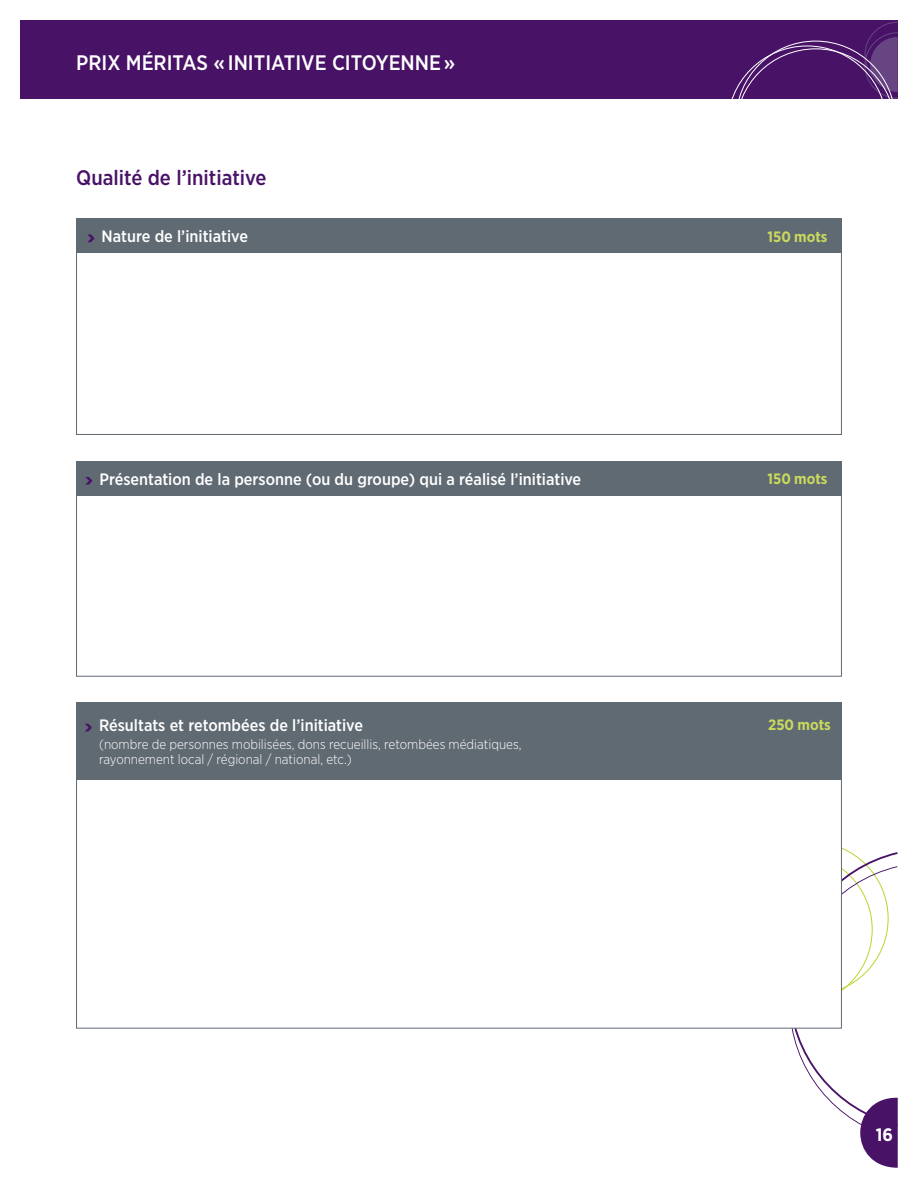
<style>
.page{position:relative;width:918px;height:1188px;background:#fff}
.page>*{position:absolute;margin:0;border:0;box-sizing:border-box;transform-origin:0 0}
.t1{font:500 21px "Gotham Narrow";color:#fff}
.t2{font:500 21px "Gotham Narrow";color:#481267}
.t3{font:700 18px "Gotham Narrow";color:#fff}
.t4{font:500 16.5px "Gotham Narrow";color:#fff}
.t5{font:700 15px "Gotham Narrow";color:#c9d95c}
.t6{font:300 13.5px/15px "Gotham Narrow";color:#fff}
</style>
<div class="page">
<svg style="left:789px;top:852px;width:109px;height:316px"></svg>
<div style="left:20px;top:20px;width:878px;height:79px;background:#481267"></div>
<svg style="left:864px;top:22px;width:34px;height:77px"></svg>
<div style="left:76px;top:246px;width:766px;height:189px;background:#fff;border:1px solid #606a73"></div>
<div style="left:76px;top:219px;width:766px;height:34px;background:#606a73"></div>
<svg style="left:87px;top:234px;width:7px;height:8px"></svg>
<div style="left:76px;top:488px;width:766px;height:188px;background:#fff;border:1px solid #606a73"></div>
<div style="left:76px;top:461px;width:766px;height:34px;background:#606a73"></div>
<svg style="left:85px;top:477px;width:7px;height:8px"></svg>
<div style="left:76px;top:775px;width:766px;height:253px;background:#fff;border:1px solid #606a73"></div>
<div style="left:76px;top:703px;width:766px;height:77px;background:#606a73"></div>
<svg style="left:85px;top:724px;width:7px;height:7px"></svg>
<p class="t1" style="left:76px;top:49px;width:162px">Prix méritas « INITIATI</p>
<p class="t1" style="left:301px;top:49px;width:101px">VE CITOYENNE</p>
<p class="t1" style="left:444px;top:49px;width:13px">»</p>
<p class="t2" style="left:76px;top:164px;width:192px">Qualité de l’initiative</p>
<p class="t4" style="left:102px;top:226px;width:148px">Nature de l’initiative</p>
<p class="t5" style="left:768px;top:227px;width:61px">150 mots</p>
<p class="t4" style="left:100px;top:468px;width:483px">Présentation de la personne (ou du groupe) qui a réalisé l’initiative</p>
<p class="t5" style="left:768px;top:469px;width:61px">150 mots</p>
<p class="t4" style="left:99px;top:715px;width:266px">Résultats et retombées de l’initiative</p>
<p class="t5" style="left:768px;top:715px;width:64px">250 mots</p>
<p class="t6" style="left:99px;top:737px;width:424px">(nombre de personnes mobilisées, dons recueillis, retombées médiatiques, rayonnement local / régional / national, etc.)</p>
<p class="t3" style="left:876px;top:1123px;width:19px">16</p>
</div>
